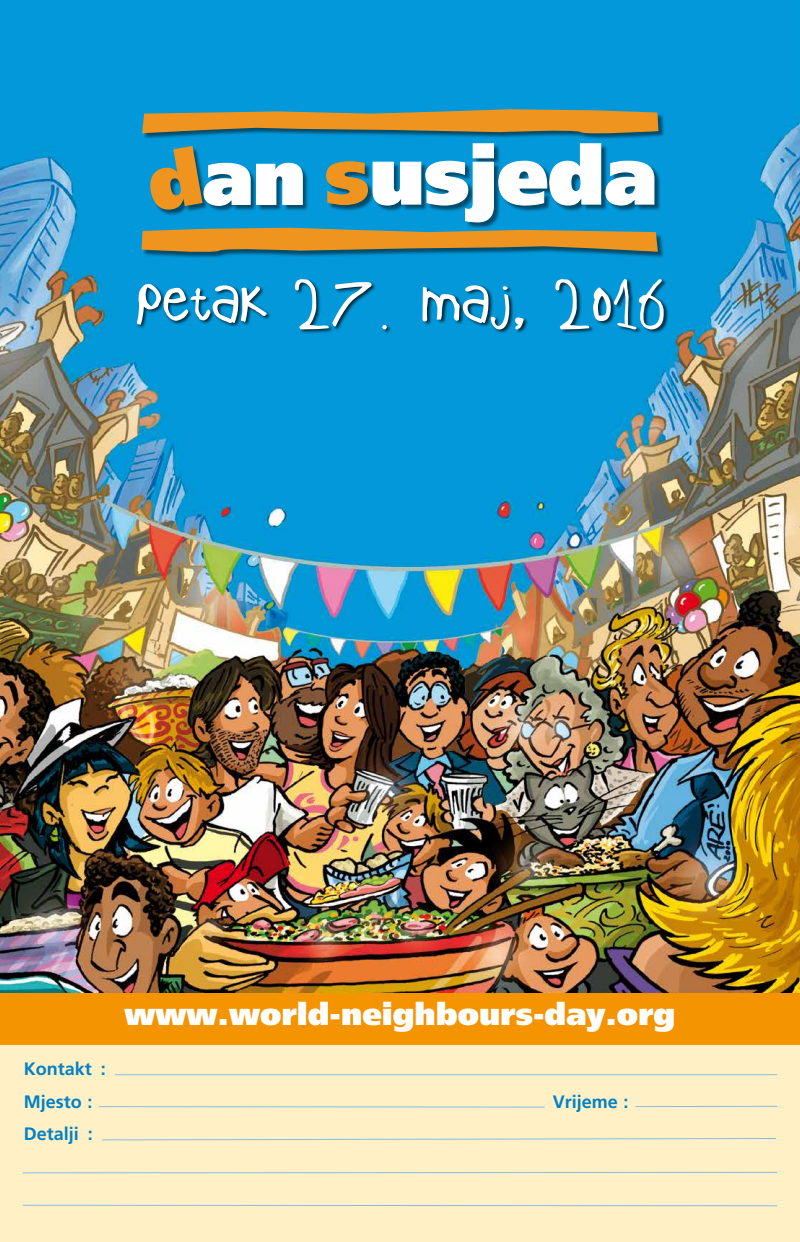
<style>
.page{position:relative;width:800px;height:1242px;background:#fff}
.page>*{position:absolute;margin:0;border:0;box-sizing:border-box;transform-origin:0 0}
.t1{font:50.3px "Childs Play Age Seven";color:#fff}
.t2{font:900 31px "Frutiger";color:#fff}
.t3{font:700 18px/32.6px "Frutiger";color:#0081c7}
</style>
<div class="page">
<img style="left:0;top:0;width:799px;height:993px">
<div style="left:0;top:1041px;width:799px;height:201px;background:#fff1c5"></div>
<hr style="left:115px;top:1074px;width:662px;height:1px;background:#88bce2">
<svg style="left:98px;top:1106px;width:447px;height:2px"></svg>
<hr style="left:635px;top:1105px;width:142px;height:2px;background:#88bce2">
<svg style="left:102px;top:1138px;width:674px;height:3px"></svg>
<svg style="left:22px;top:1171px;width:756px;height:2px"></svg>
<svg style="left:22px;top:1204px;width:756px;height:2px"></svg>
<div style="left:0;top:993px;width:799px;height:51px;background:#f39400"></div>
<div style="left:143px;top:110px;width:522px;height:149px;background:#000;opacity:.5"></div>
<svg style="left:142px;top:109px;width:516px;height:26px;background:#ae8b44"></svg>
<svg style="left:141px;top:143px;width:516px;height:111px"></svg>
<div style="left:136px;top:278px;width:532px;height:56px;background:#000;opacity:.75"></div>
<h1 class="t1" style="left:136px;top:279px;width:530px">Petak 27. maj, 2016</h1>
<p class="t3" style="left:24px;top:1052px;width:84px">Kontakt :<br>Mjesto :</p>
<p class="t3" style="left:24px;top:1117px;width:71px">Detalji :</p>
<h2 class="t2" style="left:124px;top:995px;width:552px">www.world-neighbours-day.org</h2>
<p class="t3" style="left:552px;top:1084px;width:77px">Vrijeme :</p>
</div>
